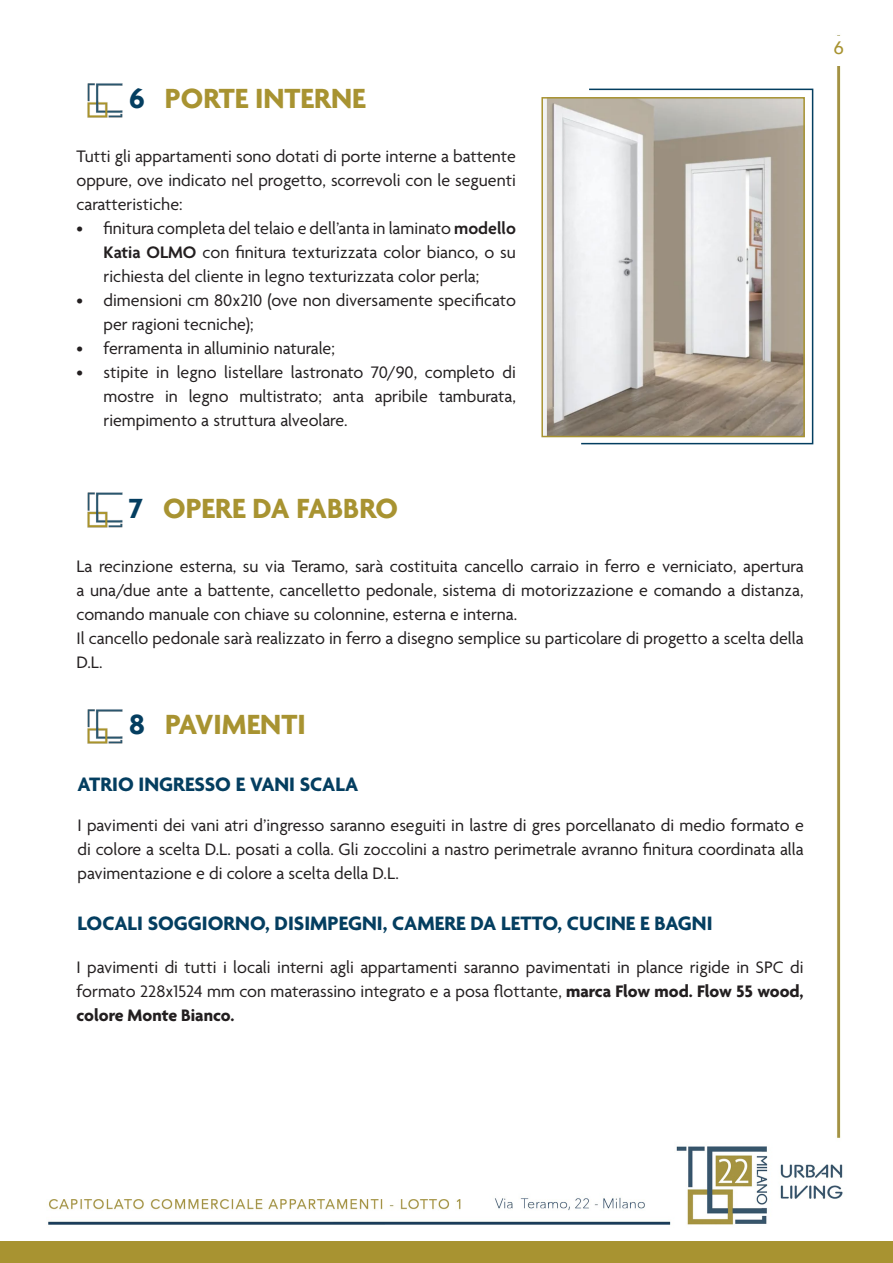
<style>
.page{position:relative;width:893px;height:1263px;background:#fff}
.page>*{position:absolute;margin:0;border:0;box-sizing:border-box;transform-origin:0 0}
.Stile_di_paragrafo_2{font:700 30px "Agenda";color:#a89331}
.Stile_di_paragrafo_3{font:700 21px "Agenda";color:#043e60}
.TESTI{font:18px/24px "Agenda";color:#231f20;text-align:justify}
.t1{font:500 18px "Avenir";color:#a89331}
.s1{color:#043e60}
.s2{font-weight:600}
.s3{font-weight:700}
</style>
<div class="page">
<img style="left:0;top:35px;width:893px;height:1207px">
<img style="left:79px;top:76px;width:51px;height:48px">
<svg style="left:580px;top:88px;width:234px;height:357px"></svg>
<img style="left:544px;top:100px;width:258px;height:334px">
<div style="left:541px;top:97px;width:264px;height:340px;border:2px solid #a89331"></div>
<img style="left:79px;top:486px;width:51px;height:47px">
<img style="left:79px;top:702px;width:51px;height:47px">
<div style="left:0;top:1242px;width:893px;height:21px;background:#a89331"></div>
<div style="left:819px;top:36px;width:40px;height:30px;background:#fff"></div>
<p class="Stile_di_paragrafo_2" style="left:129px;top:83px;width:238px"><span class="s1">6</span> PORTE INTERNE</p>
<p class="TESTI" style="left:77px;top:145px;width:441px">Tutti gli appartamenti sono dotati di porte interne a battente oppure, ove indicato nel progetto, scorrevoli con le seguenti caratteristiche:</p>
<p class="TESTI" style="left:104px;top:217px;width:414px;text-indent:-27px">• finitura completa del telaio e dell’anta in laminato <span class="s2">modello Katia OLMO</span> con finitura texturizzata color bianco, o su richiesta del cliente in legno texturizzata color perla;</p>
<p class="TESTI" style="left:104px;top:289px;width:414px;text-indent:-27px">• dimensioni cm 80x210 (ove non diversamente specificato per ragioni tecniche);</p>
<p class="TESTI" style="left:77px;top:337px;width:260px">• ferramenta in alluminio naturale;</p>
<p class="TESTI" style="left:104px;top:361px;width:414px;text-indent:-27px">• stipite in legno listellare lastronato 70/90, completo di mostre in legno multistrato; anta apribile tamburata, riempimento a struttura alveolare.</p>
<p class="Stile_di_paragrafo_2" style="left:129px;top:492px;width:270px"><span class="s1">7</span> OPERE DA FABBRO</p>
<p class="TESTI" style="left:77px;top:555px;width:729px">La recinzione esterna, su via Teramo, sarà costituita cancello carraio in ferro e verniciato, apertura a una/due ante a battente, cancelletto pedonale, sistema di motorizzazione e comando a distanza, comando manuale con chiave su colonnine, esterna e interna.</p>
<p class="TESTI" style="left:77px;top:627px;width:728px">Il cancello pedonale sarà realizzato in ferro a disegno semplice su particolare di progetto a scelta della<br>D.L.</p>
<p class="Stile_di_paragrafo_2" style="left:129px;top:709px;width:178px"><span class="s1">8</span> PAVIMENTI</p>
<p class="Stile_di_paragrafo_3" style="left:78px;top:773px;width:282px">ATRIO INGRESSO E VANI SCALA</p>
<p class="TESTI" style="left:78px;top:814px;width:728px">I pavimenti dei vani atri d’ingresso saranno eseguiti in lastre di gres porcellanato di medio formato e di colore a scelta D.L. posati a colla. Gli zoccolini a nastro perimetrale avranno finitura coordinata alla pavimentazione e di colore a scelta della D.L.</p>
<p class="Stile_di_paragrafo_3" style="left:78px;top:912px;width:636px">LOCALI SOGGIORNO, DISIMPEGNI, CAMERE DA LETTO, CUCINE E BAGNI</p>
<p class="TESTI" style="left:77px;top:957px;width:728px">I pavimenti di tutti i locali interni agli appartamenti saranno pavimentati in plance rigide in SPC di formato 228x1524 mm con materassino integrato e a posa flottante, <span class="s3">marca Flow mod. Flow 55 wood, colore Monte Bianco.</span></p>
<p class="t1" style="left:834px;top:33px;width:12px">6</p>
</div>
